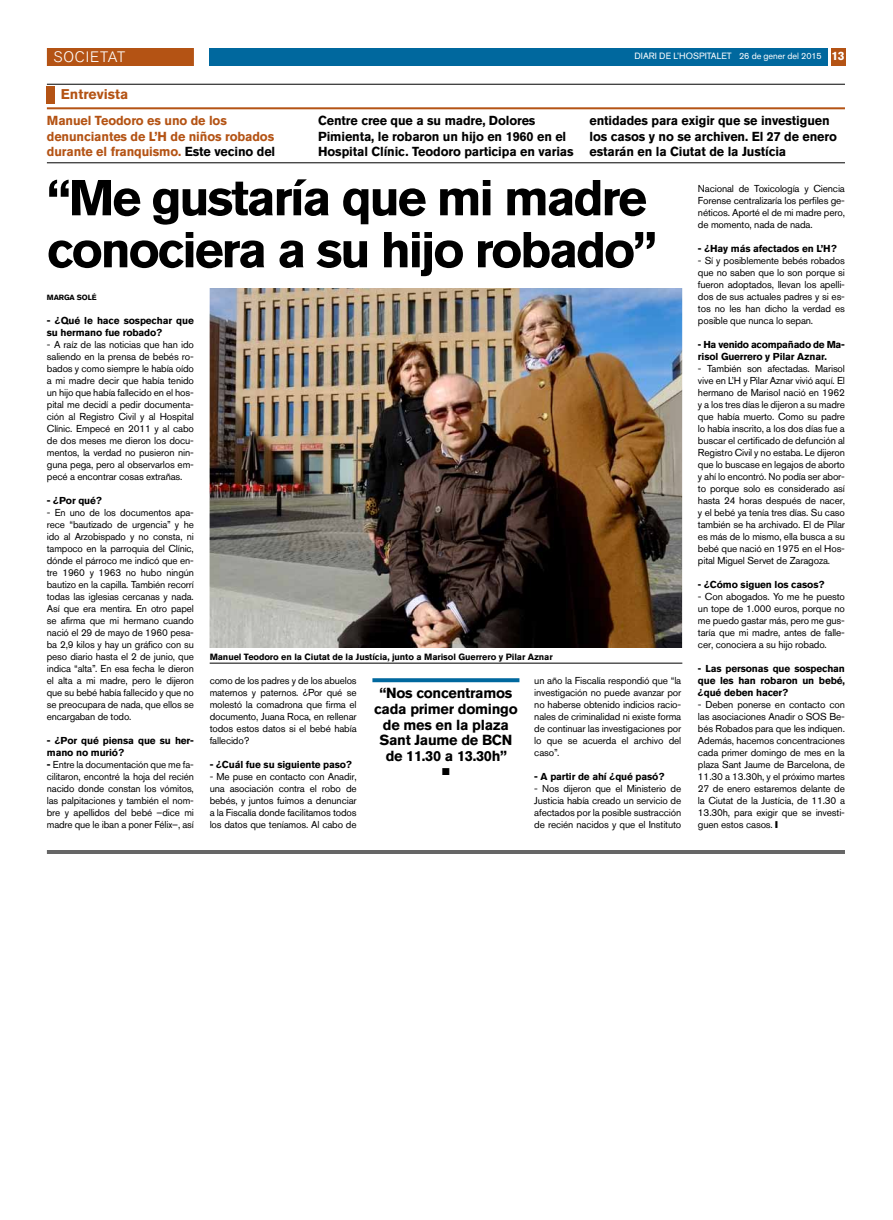
<style>
.page{position:relative;width:893px;height:1220px;background:#fff}
.page>*{position:absolute;margin:0;border:0;box-sizing:border-box;transform-origin:0 0}
.t1{font:700 50px/52px "Akzidenz Grotesk BQ";letter-spacing:-.045em;color:#000}
.t2{font:300 15px "Akzidenz Grotesk BQ";letter-spacing:.06em;color:#fff}
.t3{font:700 14.5px/15.7px "Akzidenz Grotesk BQ";letter-spacing:-.02em;color:#000;text-align:center}
.t4{font:700 14px "Akzidenz Grotesk BQ";color:#b45314}
.t5{font:700 13px/15.5px "Akzidenz Grotesk BQ";letter-spacing:-.01em;color:#000}
.t6{font:700 13px/15.5px "Akzidenz Grotesk BQ";letter-spacing:-.01em;color:#b45314}
.t7{font:10px/12px "Akzidenz Grotesk BQ";letter-spacing:-.015em;color:#000;text-align:justify}
.t8{font:700 10px/12px "Akzidenz Grotesk BQ";letter-spacing:-.015em;color:#000}
.t9{font:700 10px/12px "Akzidenz Grotesk BQ";letter-spacing:-.015em;color:#000;scale:.92 1}
.t10{font:10px "Zapf Dingbats ITC";color:#000}
.t11{font:700 9px "Akzidenz Grotesk BQ";letter-spacing:-.01em;color:#000}
.t12{font:9px "Akzidenz Grotesk BQ";color:#fff}
.t13{font:700 7.5px "Akzidenz Grotesk BQ";letter-spacing:-.015em;color:#000}
.s1{font-style:inherit}
.s2{font-weight:700;font-size:12px}
.s3{color:#000}
.s4{font-weight:700}
</style>
<div class="page">
<div style="left:210px;top:48px;width:618px;height:18px;background:#00689e"></div>
<div style="left:831px;top:48px;width:14px;height:18px;background:#b45314"></div>
<div style="left:47px;top:48px;width:147px;height:18px;background:#b45314"></div>
<hr style="left:47px;top:850px;width:798px;height:4px;background:#666">
<img style="left:210px;top:288px;width:472px;height:360px">
<svg style="left:372px;top:678px;width:147px;height:4px"></svg>
<hr style="left:47px;top:84px;width:798px;height:1px;background:#000">
<div style="left:47px;top:87px;width:8px;height:17px;background:#b45314"></div>
<hr style="left:47px;top:107px;width:798px;height:2px;background:#b45314">
<hr style="left:47px;top:163px;width:798px;height:1px;background:#000">
<hr style="left:210px;top:663px;width:472px;height:1px;background:#000">
<h2 class="t2" style="left:53px;top:49px;width:73px">SOCIETAT</h2>
<p class="t12" style="left:634px;top:51px;width:212px">DIARI DE L’HOSPITALET <span class="s1">26 de gener del 2015</span> <span class="s2">13</span></p>
<h3 class="t4" style="left:61px;top:86px;width:69px">Entrevista</h3>
<h3 class="t6" style="left:47px;top:113px;width:230px">Manuel Teodoro es uno de los denunciantes de L’H de niños robados durante el franquismo. <span class="s3">Este vecino del</span></h3>
<h3 class="t5" style="left:318px;top:113px;width:257px">Centre cree que a su madre, Dolores<br>Pimienta, le robaron un hijo en 1960 en el<br>Hospital Clínic. Teodoro participa en varias</h3>
<h3 class="t5" style="left:589px;top:113px;width:249px">entidades para exigir que se investiguen los casos y no se archiven. El 27 de enero estarán en la Ciutat de la Justícia</h3>
<h1 class="t1" style="left:47px;top:172px;width:611px">“Me gustaría que mi madre conociera a su hijo robado”</h1>
<p class="t13" style="left:47px;top:293px;width:51px">marga solé</p>
<p class="t8" style="left:47px;top:315px;width:148px">- ¿Qué le hace sospechar que su hermano fue robado?</p>
<p class="t7" style="left:47px;top:338px;width:149px">- A raíz de las noticias que han ido saliendo en la prensa de bebés ro&shy;bados y como siempre le había oído a mi madre decir que había tenido un hijo que había fallecido en el hos&shy;pital me decidí a pedir documenta&shy;ción al Registro Civil y al Hospital Clínic. Empecé en 2011 y al cabo de dos meses me dieron los docu&shy;mentos, la verdad no pusieron nin&shy;guna pega, pero al observarlos em&shy;pecé a encontrar cosas extrañas.</p>
<p class="t8" style="left:47px;top:495px;width:56px">- ¿Por qué?</p>
<p class="t7" style="left:47px;top:506px;width:149px">- En uno de los documentos apa&shy;rece “bautizado de urgencia” y he ido al Arzobispado y no consta, ni tampoco en la parroquia del Clínic, dónde el párroco me indicó que en&shy;tre 1960 y 1963 no hubo ningún bautizo en la capilla. También recorrí todas las iglesias cercanas y nada.<br>Así que era mentira. En otro papel se afirma que mi hermano cuando nació el 29 de mayo de 1960 pesa&shy;ba 2,9 kilos y hay un gráfico con su peso diario hasta el 2 de junio, que indica “alta”. En esa fecha le dieron el alta a mi madre, pero le dijeron que su bebé había fallecido y que no se preocupara de nada, que ellos se encargaban de todo.</p>
<p class="t8" style="left:47px;top:735px;width:149px">- ¿Por qué piensa que su her&shy;mano no murió?</p>
<p class="t7" style="left:47px;top:758px;width:149px"><span class="s4">-</span> Entre la documentación que me fa&shy;cilitaron, encontré la hoja del recién nacido donde constan los vómitos, las palpitaciones y también el nom&shy;bre y apellidos del bebé –dice mi madre que le iban a poner Félix–, así</p>
<p class="t11" style="left:210px;top:652px;width:345px">Manuel Teodoro en la Ciutat de la Justícia, junto a Marisol Guerrero y Pilar Aznar</p>
<p class="t7" style="left:210px;top:674px;width:149px">como de los padres y de los abuelos maternos y paternos. ¿Por qué se molestó la comadrona que firma el documento, Juana Roca, en rellenar todos estos datos si el bebé había fallecido?</p>
<p class="t8" style="left:210px;top:759px;width:144px">- ¿Cuál fue su siguiente paso?</p>
<p class="t7" style="left:210px;top:770px;width:148px">- Me puse en contacto con Anadir, una asociación contra el robo de bebés, y juntos fuimos a denunciar a la Fiscalía donde facilitamos todos los datos que teníamos. Al cabo de</p>
<p class="t7" style="left:534px;top:674px;width:149px">un año la Fiscalía respondió que “la investigación no puede avanzar por no haberse obtenido indicios racio&shy;nales de criminalidad ni existe forma de continuar las investigaciones por lo que se acuerda el archivo del caso”.</p>
<p class="t8" style="left:534px;top:771px;width:132px">- A partir de ahí ¿qué pasó?</p>
<p class="t7" style="left:534px;top:782px;width:148px">- Nos dijeron que el Ministerio de Justicia había creado un servicio de afectados por la posible sustracción de recién nacidos y que el Instituto</p>
<h3 class="t3" style="left:374px;top:685px;width:145px">“Nos concentramos cada primer domingo de mes en la plaza<br>Sant Jaume de BCN de 11.30 a 13.30h”</h3>
<p class="t10" style="left:442px;top:767px;width:9px">■</p>
<p class="t7" style="left:698px;top:182px;width:148px">Nacional de Toxicología y Ciencia Forense centralizaría los perfiles ge&shy;néticos. Aporté el de mi madre pero, de momento, nada de nada.</p>
<p class="t8" style="left:698px;top:243px;width:140px">- ¿Hay más afectados en L’H?</p>
<p class="t7" style="left:698px;top:254px;width:148px">- Sí y posiblemente bebés robados que no saben que lo son porque si fueron adoptados, llevan los apelli&shy;dos de sus actuales padres y si es&shy;tos no les han dicho la verdad es posible que nunca lo sepan.</p>
<p class="t9" style="left:698px;top:339px;width:160px">- Ha venido acompañado de Ma&shy;risol Guerrero y Pilar Aznar.</p>
<p class="t7" style="left:698px;top:362px;width:149px">- También son afectadas. Marisol vive en L’H y Pilar Aznar vivió aquí. El hermano de Marisol nació en 1962 y a los tres días le dijeron a su madre que había muerto. Como su padre lo había inscrito, a los dos días fue a buscar el certificado de defunción al Registro Civil y no estaba. Le dijeron que lo buscase en legajos de aborto y ahí lo encontró. No podía ser abor&shy;to porque solo es considerado así hasta 24 horas después de nacer, y el bebé ya tenía tres días. Su caso también se ha archivado. El de Pilar es más de lo mismo, ella busca a su bebé que nació en 1975 en el Hos&shy;pital Miguel Servet de Zaragoza.</p>
<p class="t9" style="left:698px;top:579px;width:139px">- ¿Cómo siguen los casos?</p>
<p class="t7" style="left:698px;top:590px;width:149px">- Con abogados. Yo me he puesto un tope de 1.000 euros, porque no me puedo gastar más, pero me gus&shy;taría que mi madre, antes de falle&shy;cer, conociera a su hijo robado.</p>
<p class="t9" style="left:698px;top:663px;width:161px;text-align:justify">- Las personas que sospechan que les han robaron un bebé, ¿qué deben hacer?</p>
<p class="t7" style="left:698px;top:698px;width:149px">- Deben ponerse en contacto con las asociaciones Anadir o SOS Be&shy;bés Robados para que les indiquen.<br>Además, hacemos concentraciones cada primer domingo de mes en la plaza Sant Jaume de Barcelona, de 11.30 a 13.30h, y el próximo martes 27 de enero estaremos delante de la Ciutat de la Justícia, de 11.30 a 13.30h, para exigir que se investi&shy;guen estos casos.</p>
</div>
